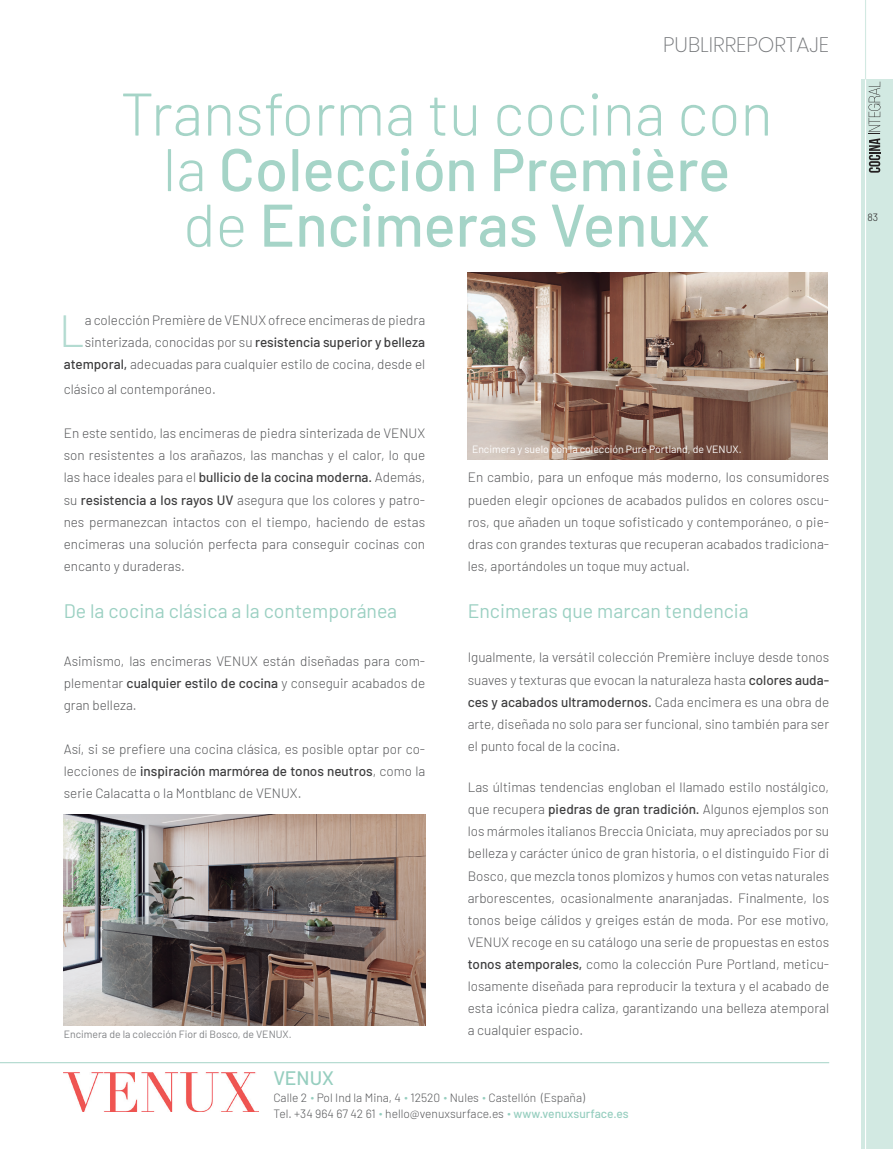
<style>
.page{position:relative;width:893px;height:1149px;background:#fff}
.page>*{position:absolute;margin:0;border:0;box-sizing:border-box;transform-origin:0 0}
.t1{font:500 60px/55.5px "Barlow";color:#a5d4c7;text-align:center}
.t2{font:300 45px "Barlow";color:#b3dbd1}
.t3{font:200 21px "Poppins";color:#76787b}
.t4{font:19.5px "Barlow";color:#9bd0c2}
.t5{font:500 19.5px "Barlow";color:#96cebf}
.t6{font:300 13.5px/22px "Barlow";color:#57585a;text-align:justify}
.t7{font:300 12px/16.5px "Barlow";color:#57585a}
.t8{font:10.5px "Barlow";color:#fff}
.t9{font:10.5px "Barlow";color:#808285}
.t10{font:300 10.5px "Barlow";color:#231f20}
.s1{font-weight:300}
.s2{font-weight:500;color:#3e3e3f}
.s3{font-weight:500;color:#96cebf}
</style>
<div class="page">
<div style="left:861px;top:79px;width:32px;height:1069px;background:#d2e9e2"></div>
<hr style="left:865px;top:78px;width:1px;height:1070px;background:#fff">
<hr style="left:865px;top:0;width:1px;height:79px;background:#d2e9e2">
<svg style="left:868px;top:82px;width:12px;height:91px"></svg>
<hr style="left:0;top:1061px;width:829px;height:1px;background:#afd8cd">
<img style="left:64px;top:814px;width:361px;height:211px">
<img style="left:468px;top:272px;width:360px;height:187px">
<img style="left:64px;top:1072px;width:192px;height:39px">
<h3 class="t3" style="left:663px;top:32px;width:167px">PUBLIRREPORTAJE</h3>
<h1 class="t1" style="left:120px;top:81px;width:654px"><span class="s1">Transforma tu cocina con la</span> Colección Première<br><span class="s1">de</span> Encimeras Venux</h1>
<p class="t6" style="left:64px;top:307px;width:363px;text-align:right">a colección Première de VENUX ofrece encimeras de piedra sinterizada, conocidas por su <span class="s2">resistencia superior y belleza atemporal,</span> adecuadas para cualquier estilo de cocina, desde el</p>
<p class="t6" style="left:64px;top:377px;width:154px">clásico al contemporáneo.</p>
<p class="t6" style="left:64px;top:421px;width:363px">En este sentido, las encimeras de piedra sinterizada de VENUX son resistentes a los arañazos, las manchas y el calor, lo que las hace ideales para el <span class="s2">bullicio de la cocina moderna.</span> Además, su <span class="s2">resistencia a los rayos UV</span> asegura que los colores y patro&shy;nes permanezcan intactos con el tiempo, haciendo de estas encimeras una solución perfecta para conseguir cocinas con encanto y duraderas.</p>
<h3 class="t4" style="left:64px;top:597px;width:335px">De la cocina clásica a la contemporánea</h3>
<p class="t6" style="left:64px;top:648px;width:363px">Asimismo, las encimeras VENUX están diseñadas para com&shy;plementar <span class="s2">cualquier estilo de cocina</span> y conseguir acabados de gran belleza.</p>
<p class="t6" style="left:64px;top:737px;width:363px">Así, si se prefiere una cocina clásica, es posible optar por co&shy;lecciones de <span class="s2">inspiración marmórea de tonos neutros</span>, como la serie Calacatta o la Montblanc de VENUX.</p>
<h2 class="t2" style="left:59px;top:298px;width:27px">L</h2>
<p class="t8" style="left:472px;top:441px;width:271px">Encimera y suelo con la colección Pure Portland, de VENUX.</p>
<p class="t6" style="left:468px;top:465px;width:363px">En cambio, para un enfoque más moderno, los consumidores pueden elegir opciones de acabados pulidos en colores oscu&shy;ros, que añaden un toque sofisticado y contemporáneo, o pie&shy;dras con grandes texturas que recuperan acabados tradiciona&shy;les, aportándoles un toque muy actual.</p>
<h3 class="t4" style="left:468px;top:597px;width:283px">Encimeras que marcan tendencia</h3>
<p class="t6" style="left:468px;top:645px;width:363px">Igualmente, la versátil colección Première incluye desde tonos suaves y texturas que evocan la naturaleza hasta <span class="s2">colores auda&shy;ces y acabados ultramodernos.</span> Cada encimera es una obra de arte, diseñada no solo para ser funcional, sino también para ser el punto focal de la cocina.</p>
<p class="t6" style="left:468px;top:775px;width:363px">Las últimas tendencias engloban el llamado estilo nostálgico, que recupera <span class="s2">piedras de gran tradición.</span> Algunos ejemplos son los mármoles italianos Breccia Oniciata, muy apreciados por su belleza y carácter único de gran historia, o el distinguido Fior di Bosco, que mezcla tonos plomizos y humos con vetas naturales arborescentes, ocasionalmente anaranjadas. Finalmente, los tonos beige cálidos y greiges están de moda. Por ese motivo, VENUX recoge en su catálogo una serie de propuestas en estos <span class="s2">tonos atemporales,</span> como la colección Pure Portland, meticu&shy;losamente diseñada para reproducir la textura y el acabado de esta icónica piedra caliza, garantizando una belleza atemporal</p>
<p class="t9" style="left:64px;top:1026px;width:229px">Encimera de la colección Fior di Bosco, de VENUX.</p>
<p class="t6" style="left:468px;top:1017px;width:117px">a cualquier espacio.</p>
<h3 class="t5" style="left:273px;top:1063px;width:62px">VENUX</h3>
<p class="t7" style="left:273px;top:1088px;width:357px">Calle 2 <sup>■</sup> Pol Ind la Mina, 4 <sup>■</sup> 12520 <sup>■</sup> Nules <sup>■</sup> Castellón (España)<br>Tel. +34 964 67 42 61 <sup>■</sup> hello@venuxsurface.es <sup>■</sup> <span class="s3">www.venuxsurface.es</span></p>
<p class="t10" style="left:867px;top:209px;width:12px">83</p>
</div>
